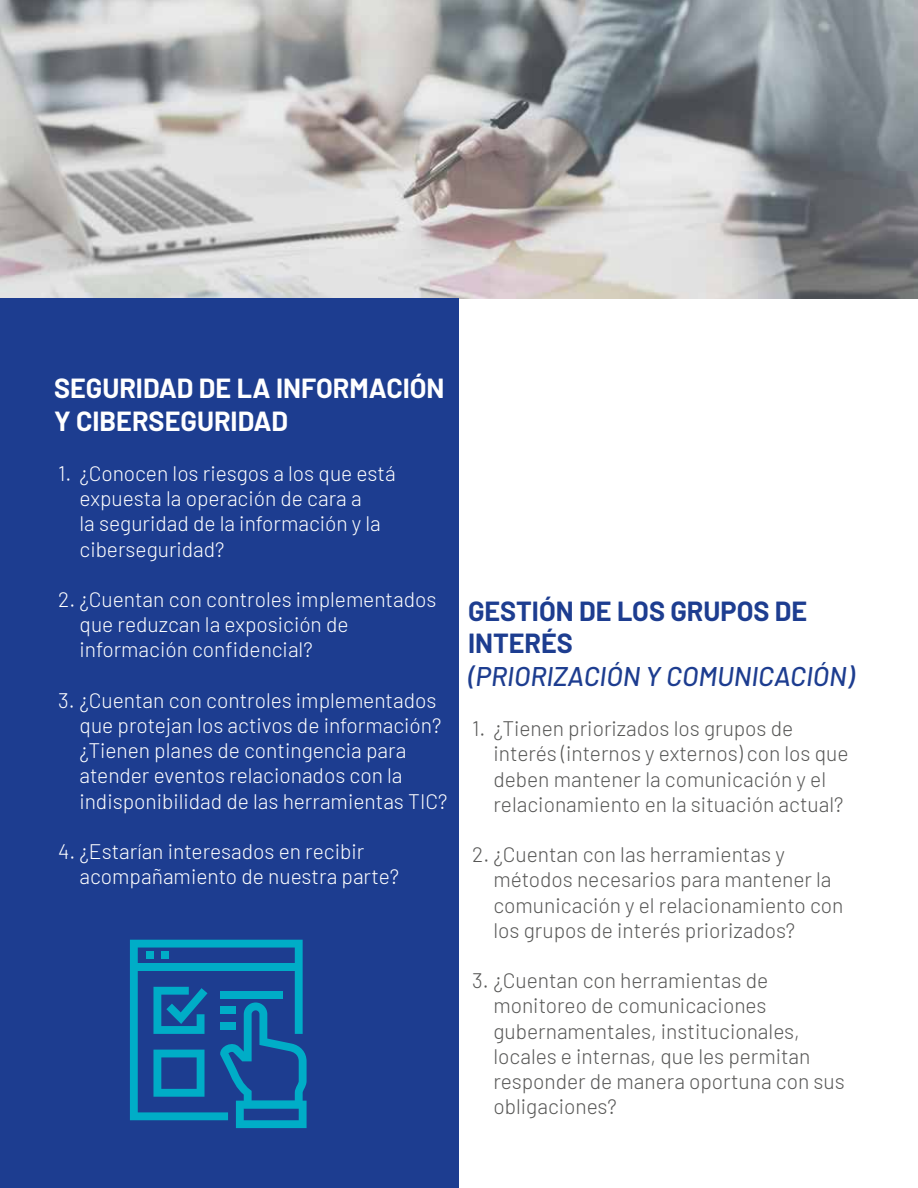
<style>
.page{position:relative;width:918px;height:1188px;background:#fff}
.page>*{position:absolute;margin:0;border:0;box-sizing:border-box;transform-origin:0 0}
.t1{font:700 27px/32.4px "Barlow";color:#fff}
.t2{font:700 27px/32.4px "Barlow";color:#1d3d90}
.t3{font:italic 500 27px "Barlow";color:#1d3d90}
.t4{font:300 21px/25.2px "Barlow";color:#fff}
.t5{font:300 21px/25.2px "Barlow";color:#575756}
</style>
<div class="page">
<img style="left:0;top:0;width:918px;height:298px">
<div style="left:0;top:298px;width:459px;height:890px;background:#1d3d90"></div>
<svg style="left:130px;top:940px;width:177px;height:188px"></svg>
<div style="left:220px;top:991px;width:63px;height:8px;background:#00adc7"></div>
<div style="left:220px;top:1006px;width:16px;height:8px;background:#00adc7"></div>
<div style="left:220px;top:1022px;width:16px;height:8px;background:#00adc7"></div>
<p class="t1" style="left:54px;top:370px;width:392px">SEGURIDAD DE LA INFORMACIÓN<br>Y CIBERSEGURIDAD</p>
<p class="t4" style="left:80px;top:459px;width:318px;text-indent:-21px">1. ¿Conocen los riesgos a los que está expuesta la operación de cara a<br>la seguridad de la información y la ciberseguridad?</p>
<p class="t4" style="left:80px;top:585px;width:359px;text-indent:-21px">2. ¿Cuentan con controles implementados que reduzcan la exposición de información confidencial?</p>
<p class="t4" style="left:80px;top:686px;width:370px;text-indent:-21px">3. ¿Cuentan con controles implementados que protejan los activos de información? ¿Tienen planes de contingencia para atender eventos relacionados con la indisponibilidad de las herramientas TIC?</p>
<p class="t4" style="left:80px;top:837px;width:321px;text-indent:-21px">4. ¿Estarían interesados en recibir acompañamiento de nuestra parte?</p>
<p class="t2" style="left:468px;top:593px;width:341px">GESTIÓN DE LOS GRUPOS DE<br>INTERÉS</p>
<p class="t3" style="left:468px;top:656px;width:388px">(PRIORIZACIÓN Y COMUNICACIÓN)</p>
<p class="t5" style="left:494px;top:714px;width:357px;text-indent:-21px">1. ¿Tienen priorizados los grupos de interés (internos y externos) con los que deben mantener la comunicación y el relacionamiento en la situación actual?</p>
<p class="t5" style="left:494px;top:840px;width:352px;text-indent:-21px">2. ¿Cuentan con las herramientas y métodos necesarios para mantener la comunicación y el relacionamiento con los grupos de interés priorizados?</p>
<p class="t5" style="left:494px;top:966px;width:353px;text-indent:-21px">3. ¿Cuentan con herramientas de monitoreo de comunicaciones gubernamentales, institucionales, locales e internas, que les permitan responder de manera oportuna con sus obligaciones?</p>
</div>
